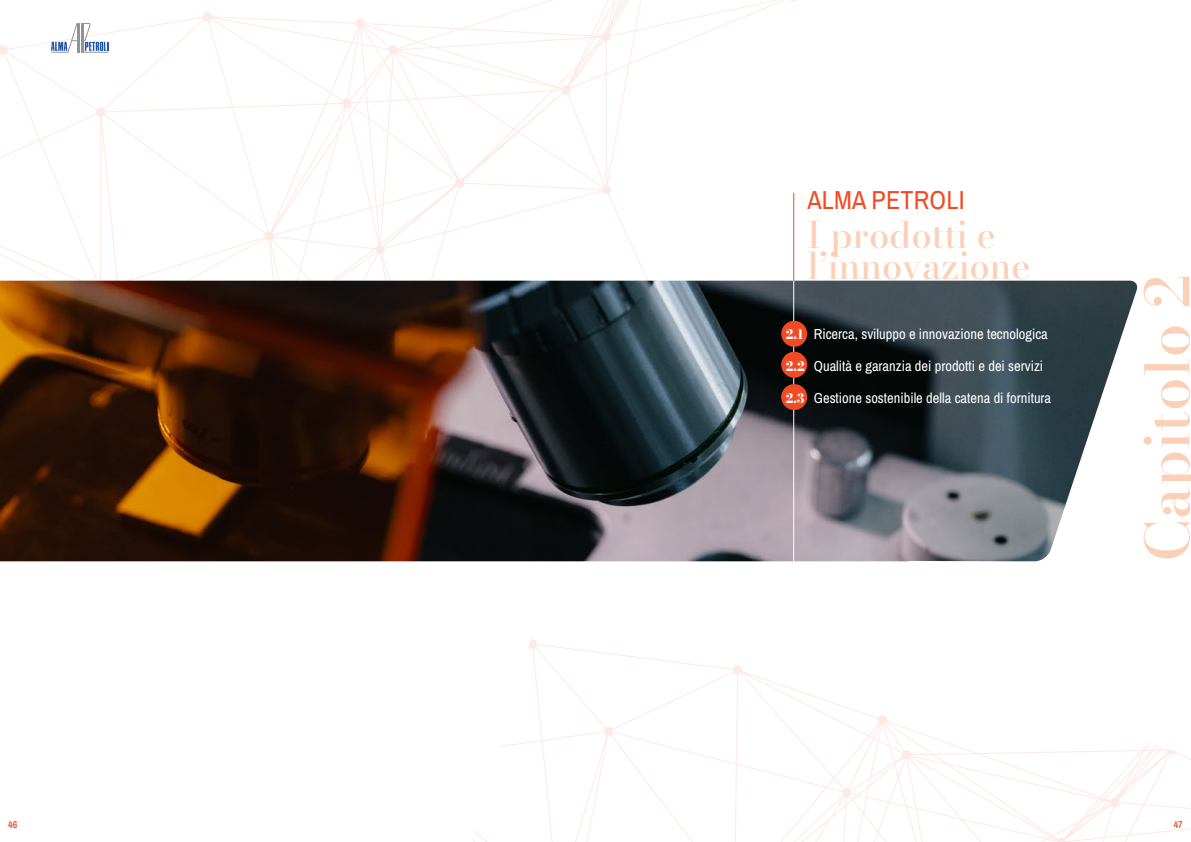
<style>
.page{position:relative;width:1191px;height:842px;background:#fff}
.page>*{position:absolute;margin:0;border:0;box-sizing:border-box;transform-origin:0 0}
.Headline_Text_-_Align_Right{font:500 60.2px "Bodoni Moda 18 pt";color:#fccfb7}
.Headline_Text_-_Align_Right-2{font:500 36.3px "Bodoni Moda 18 pt";color:#fccfb7}
.t1{font:26.1px "Archivo Narrow";letter-spacing:.01em;color:#f04b23}
.t2{font:14.5px "Archivo Narrow";color:#fff}
.t3{font:600 10px "Archivo Narrow";color:#f04b23}
.s1{font-family:"Bodoni Moda";font-size:13px}
</style>
<div class="page">
<svg style="left:0;top:0;width:869px;height:281px"></svg>
<svg style="left:499px;top:637px;width:692px;height:205px"></svg>
<img style="left:0;top:281px;width:1138px;height:280px">
<hr style="left:793px;top:193px;width:1px;height:88px;background:#f04b23">
<hr style="left:793px;top:281px;width:1px;height:280px;background:#fff">
<div style="left:781px;top:321px;width:26px;height:26px;background:#f04b23;border-radius:50%"></div>
<div style="left:781px;top:352px;width:26px;height:26px;background:#f04b23;border-radius:50%"></div>
<div style="left:781px;top:384px;width:26px;height:26px;background:#f04b23;border-radius:50%"></div>
<svg style="left:51px;top:23px;width:58px;height:30px"></svg>
<p class="t1" style="left:807px;top:182px;width:159px">ALMA PETROLI</p>
<p class="Headline_Text_-_Align_Right-2" style="left:807px;top:210px;width:190px">I prodotti e</p>
<p class="Headline_Text_-_Align_Right-2" style="left:807px;top:241px;width:225px">l’innovazione</p>
<p class="t2" style="left:786px;top:323px;width:263px"><span class="s1">2.1</span> Ricerca, sviluppo e innovazione tecnologica</p>
<p class="t2" style="left:786px;top:355px;width:259px"><span class="s1">2.2</span> Qualità e garanzia dei prodotti e dei servizi</p>
<p class="t2" style="left:786px;top:387px;width:267px"><span class="s1">2.3</span> Gestione sostenibile della catena di fornitura</p>
<p class="Headline_Text_-_Align_Right" style="left:1126px;top:561px;width:288px;rotate:-90deg">Capitolo 2</p>
<p class="t3" style="left:8px;top:818px;width:11px">46</p>
<p class="t3" style="left:1173px;top:818px;width:11px">47</p>
</div>
